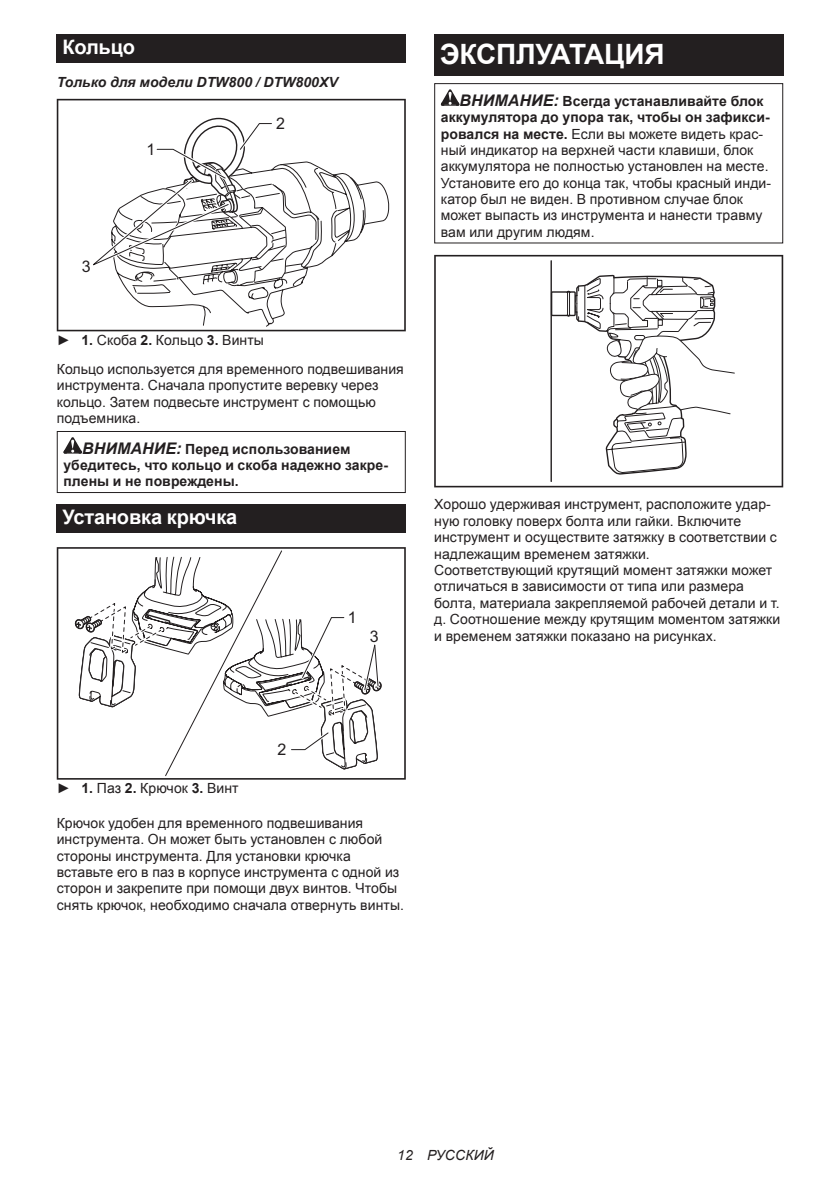
<style>
.page{position:relative;width:840px;height:1191px;background:#fff}
.page>*{position:absolute;margin:0;border:0;box-sizing:border-box;transform-origin:0 0}
.t1{font:700 28px "Arial";letter-spacing:-.01em;color:#fff}
.t2{font:700 20px "Arial";letter-spacing:-.01em;color:#fff}
.t3{font:16px "Arial";color:#231f20}
.t4{font:14px/16.4px "Arial";letter-spacing:.005em;color:#231f20}
.t5{font:700 14px/16.4px "Arial";letter-spacing:.005em;color:#231f20}
.t6{font:italic 700 14px "Arial";letter-spacing:.005em;color:#231f20}
.t7{font:italic 14px "Arial";letter-spacing:.005em;color:#231f20}
.s1{font-weight:700}
.s2{font-style:italic;font-size:16px}
.s3{font-weight:700;font-style:italic;font-size:16px}
</style>
<div class="page">
<div style="left:57px;top:34px;width:348px;height:29px;background:#231f20"></div>
<svg style="left:57px;top:99px;width:348px;height:232px"></svg>
<svg style="left:88px;top:117px;width:302px;height:210px"></svg>
<svg style="left:63px;top:437px;width:19px;height:16px"></svg>
<div style="left:57px;top:431px;width:348px;height:62px;border:1px solid #231f20"></div>
<div style="left:57px;top:504px;width:348px;height:29px;background:#231f20"></div>
<svg style="left:57px;top:547px;width:348px;height:232px"></svg>
<svg style="left:73px;top:550px;width:310px;height:226px"></svg>
<div style="left:434px;top:34px;width:348px;height:41px;background:#231f20"></div>
<svg style="left:440px;top:89px;width:19px;height:17px"></svg>
<div style="left:434px;top:83px;width:348px;height:160px;border:1px solid #231f20"></div>
<svg style="left:434px;top:255px;width:348px;height:232px"></svg>
<h2 class="t2" style="left:62px;top:34px;width:74px">Кольцо</h2>
<p class="t6" style="left:57px;top:73px;width:282px">Только для модели DTW800 / DTW800XV</p>
<p class="t3" style="left:276px;top:113px;width:10px">2</p>
<p class="t3" style="left:146px;top:138px;width:10px">1</p>
<p class="t3" style="left:82px;top:256px;width:10px">3</p>
<p class="t4" style="left:57px;top:326px;width:348px;line-height:28.8px">► <span class="s1">1.</span> Скоба <span class="s1">2.</span> Кольцо <span class="s1">3.</span> Винты<br>Кольцо используется для временного подвешивания</p>
<p class="t4" style="left:57px;top:377px;width:323px">инструмента. Сначала пропустите веревку через кольцо. Затем подвесьте инструмент с помощью подъемника.</p>
<p class="t5" style="left:63px;top:441px;width:326px;text-indent:19px"><span class="s2">ВНИМАНИЕ:</span> Перед использованием убедитесь, что кольцо и скоба надежно закре&shy;плены и не повреждены.</p>
<h2 class="t2" style="left:62px;top:504px;width:176px">Установка крючка</h2>
<p class="t3" style="left:348px;top:607px;width:10px">1</p>
<p class="t3" style="left:369px;top:626px;width:10px">3</p>
<h1 class="t1" style="left:439px;top:35px;width:226px">ЭКСПЛУАТАЦИЯ</h1>
<p class="t4" style="left:440px;top:93px;width:331px;text-indent:19px"><span class="s3">ВНИМАНИЕ:</span> <span class="s1">Всегда устанавливайте блок аккумулятора до упора так, чтобы он зафикси&shy;ровался на месте.</span> Если вы можете видеть крас&shy;ный индикатор на верхней части клавиши, блок аккумулятора не полностью установлен на месте.<br>Установите его до конца так, чтобы красный инди&shy;катор был не виден. В противном случае блок может выпасть из инструмента и нанести травму вам или другим людям.</p>
<p class="t4" style="left:434px;top:496px;width:347px">Хорошо удерживая инструмент, расположите удар&shy;ную головку поверх болта или гайки. Включите инструмент и осуществите затяжку в соответствии с надлежащим временем затяжки.<br>Соответствующий крутящий момент затяжки может отличаться в зависимости от типа или размера болта, материала закрепляемой рабочей детали и т. д. Соотношение между крутящим моментом затяжки и временем затяжки показано на рисунках.</p>
<p class="t3" style="left:277px;top:739px;width:10px">2</p>
<p class="t4" style="left:57px;top:780px;width:183px">► <span class="s1">1.</span> Паз <span class="s1">2.</span> Крючок <span class="s1">3.</span> Винт</p>
<p class="t4" style="left:57px;top:814px;width:348px">Крючок удобен для временного подвешивания инструмента. Он может быть установлен с любой стороны инструмента. Для установки крючка вставьте его в паз в корпусе инструмента с одной из сторон и закрепите при помощи двух винтов. Чтобы снять крючок, необходимо сначала отвернуть винты.</p>
<p class="t7" style="left:397px;top:1146px;width:98px">12 РУССКИЙ</p>
</div>
